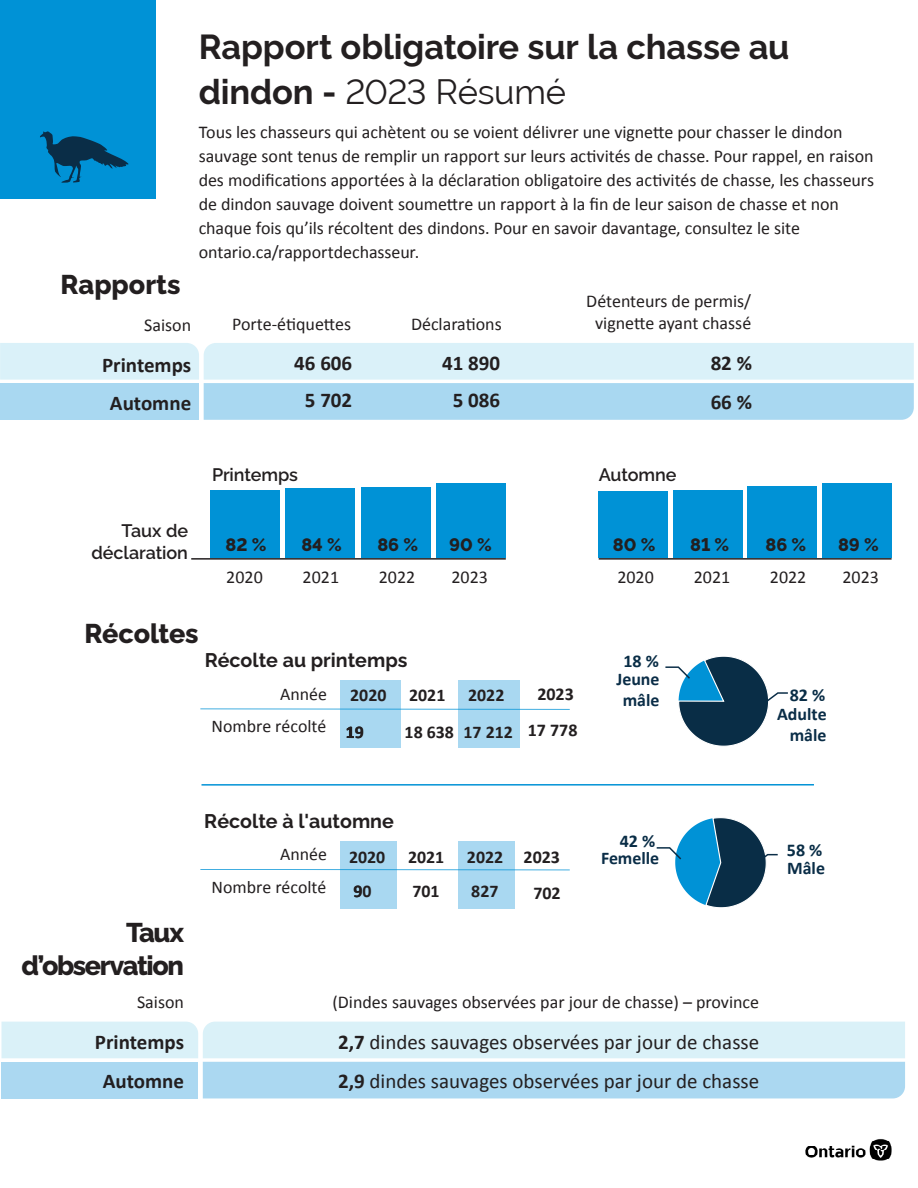
<style>
.page{position:relative;width:918px;height:1188px;background:#fff}
.page>*{position:absolute;margin:0;border:0;box-sizing:border-box;transform-origin:0 0}
.t1{font:700 34.5px/45px "Raleway";letter-spacing:-.005em;color:#231f20}
.t2{font:800 27px/32.4px "Raleway";letter-spacing:-.05em;color:#231f20;text-align:right}
.t3{font:800 27px "Raleway";color:#231f20}
.t4{font:800 27px "Raleway";letter-spacing:-.02em;color:#231f20}
.t5{font:21px "Calibri";color:#231f20}
.t6{font:700 21px "Calibri";color:#231f20}
.t7{font:700 19.65px "Raleway";color:#231f20}
.t8{font:18px/24px "Calibri";letter-spacing:-.005em;color:#231f20}
.t9{font:600 18px/21.6px "Raleway";letter-spacing:-.005em;color:#231f20;text-align:right}
.t10{font:800 18px "Raleway";color:#231f20}
.t11{font:700 18px "Calibri";color:#231f20}
.t12{font:700 18px "Calibri";color:#092d46}
.t13{font:700 17.85px "Calibri";color:#231f20}
.t14{font:17.85px "Calibri";color:#231f20}
.t15{font:700 17.85px/21.5px "Calibri";color:#0a2d47;text-align:center}
.s1{font-weight:400}
.s2{font-weight:700}
</style>
<div class="page">
<div style="left:0;top:0;width:156px;height:199px;background:#0092d6"></div>
<svg style="left:40px;top:131px;width:89px;height:52px"></svg>
<svg style="left:0;top:343px;width:914px;height:77px;background:#c4e5f5"></svg>
<div style="left:599px;top:491px;width:69px;height:67px;background:#0092d6"></div>
<div style="left:673px;top:491px;width:69px;height:67px;background:#0092d6"></div>
<div style="left:748px;top:486px;width:69px;height:72px;background:#0092d6"></div>
<div style="left:823px;top:484px;width:69px;height:74px;background:#0092d6"></div>
<div style="left:210px;top:490px;width:70px;height:68px;background:#0092d6"></div>
<div style="left:286px;top:489px;width:69px;height:69px;background:#0092d6"></div>
<div style="left:361px;top:487px;width:70px;height:71px;background:#0092d6"></div>
<div style="left:436px;top:484px;width:70px;height:74px;background:#0092d6"></div>
<hr style="left:191px;top:558px;width:315px;height:2px;background:#231f20">
<hr style="left:599px;top:558px;width:293px;height:2px;background:#231f20">
<div style="left:340px;top:681px;width:60px;height:67px;background:#a9d8f1"></div>
<div style="left:458px;top:681px;width:61px;height:67px;background:#a9d8f1"></div>
<div style="left:340px;top:841px;width:57px;height:67px;background:#a9d8f1"></div>
<div style="left:458px;top:841px;width:57px;height:67px;background:#a9d8f1"></div>
<hr style="left:200px;top:709px;width:370px;height:1px;background:#0092d6">
<hr style="left:200px;top:869px;width:370px;height:1px;background:#0092d6">
<svg style="left:665px;top:656px;width:123px;height:91px"></svg>
<hr style="left:202px;top:784px;width:612px;height:2px;background:#0092d6">
<svg style="left:657px;top:817px;width:121px;height:91px"></svg>
<svg style="left:1px;top:1022px;width:904px;height:76px;background:#c5e5f5"></svg>
<img style="left:805px;top:1139px;width:87px;height:22px">
<h1 class="t1" style="left:199px;top:21px;width:592px">Rapport obligatoire sur la chasse au dindon - <span class="s1">2023</span> <span class="s1">Résumé</span></h1>
<p class="t8" style="left:199px;top:120px;width:677px">Tous les chasseurs qui achètent ou se voient délivrer une vignette pour chasser le dindon sauvage sont tenus de remplir un rapport sur leurs activités de chasse. Pour rappel, en raison des modifications apportées à la déclaration obligatoire des activités de chasse, les chasseurs de dindon sauvage doivent soumettre un rapport à la fin de leur saison de chasse et non chaque fois qu’ils récoltent des dindons. Pour en savoir davantage, consultez le site ontario.ca/rapportdechasseur.</p>
<h3 class="t3" style="left:61px;top:263px;width:122px">Rapports</h3>
<p class="t8" style="left:144px;top:313px;width:48px">Saison</p>
<p class="t8" style="left:232px;top:312px;width:120px">Porte-étiquettes</p>
<p class="t8" style="left:411px;top:312px;width:92px">Déclarations</p>
<p class="t8" style="left:586px;top:290px;width:167px;line-height:21.6px;text-align:center">Détenteurs de permis/ vignette ayant chassé</p>
<p class="t6" style="left:102px;top:350px;width:91px">Printemps</p>
<p class="t6" style="left:294px;top:348px;width:59px">46 606</p>
<p class="t6" style="left:442px;top:348px;width:59px">41 890</p>
<p class="t6" style="left:711px;top:348px;width:43px">82 %</p>
<p class="t6" style="left:110px;top:388px;width:83px">Automne</p>
<p class="t6" style="left:305px;top:385px;width:49px">5 702</p>
<p class="t6" style="left:453px;top:385px;width:49px">5 086</p>
<p class="t6" style="left:711px;top:387px;width:43px">66 %</p>
<p class="t9" style="left:91px;top:518px;width:98px">Taux de déclaration</p>
<p class="t9" style="left:212px;top:462px;width:88px">Printemps</p>
<p class="t9" style="left:599px;top:462px;width:79px">Automne</p>
<p class="t10" style="left:226px;top:531px;width:42px">82 %</p>
<p class="t10" style="left:301px;top:531px;width:42px">84 %</p>
<p class="t10" style="left:377px;top:531px;width:42px">86 %</p>
<p class="t10" style="left:449px;top:531px;width:44px">90 %</p>
<p class="t10" style="left:613px;top:531px;width:44px">80 %</p>
<p class="t10" style="left:690px;top:531px;width:41px">81 %</p>
<p class="t10" style="left:765px;top:531px;width:42px">86 %</p>
<p class="t10" style="left:838px;top:531px;width:42px">89 %</p>
<p class="t8" style="left:226px;top:565px;width:38px">2020</p>
<p class="t8" style="left:303px;top:565px;width:38px">2021</p>
<p class="t8" style="left:379px;top:565px;width:38px">2022</p>
<p class="t8" style="left:452px;top:565px;width:38px">2023</p>
<p class="t8" style="left:617px;top:565px;width:38px">2020</p>
<p class="t8" style="left:694px;top:565px;width:38px">2021</p>
<p class="t8" style="left:770px;top:565px;width:38px">2022</p>
<p class="t8" style="left:842px;top:565px;width:38px">2023</p>
<h3 class="t4" style="left:84px;top:613px;width:116px">Récoltes</h3>
<h4 class="t7" style="left:205px;top:645px;width:204px">Récolte au printemps</h4>
<p class="t14" style="left:280px;top:681px;width:48px">Année</p>
<p class="t13" style="left:350px;top:682px;width:38px">2020</p>
<p class="t13" style="left:409px;top:682px;width:38px">2021</p>
<p class="t13" style="left:468px;top:682px;width:38px">2022</p>
<p class="t11" style="left:537px;top:682px;width:38px">2023</p>
<p class="t14" style="left:212px;top:714px;width:116px">Nombre récolté</p>
<p class="t13" style="left:346px;top:719px;width:20px">19</p>
<p class="t13" style="left:405px;top:719px;width:51px">18 638</p>
<p class="t13" style="left:464px;top:720px;width:51px">17 212</p>
<p class="t11" style="left:528px;top:718px;width:51px">17 778</p>
<p class="t12" style="left:623px;top:648px;width:37px">18 %</p>
<p class="t15" style="left:616px;top:668px;width:45px">Jeune mâle</p>
<p class="t12" style="left:790px;top:682px;width:37px">82 %</p>
<p class="t15" style="left:777px;top:703px;width:51px;text-align:right">Adulte mâle</p>
<h4 class="t7" style="left:204px;top:805px;width:191px">Récolte à l'automne</h4>
<p class="t14" style="left:280px;top:842px;width:48px">Année</p>
<p class="t13" style="left:349px;top:845px;width:38px">2020</p>
<p class="t13" style="left:408px;top:845px;width:38px">2021</p>
<p class="t13" style="left:467px;top:845px;width:38px">2022</p>
<p class="t11" style="left:524px;top:845px;width:38px">2023</p>
<p class="t14" style="left:212px;top:875px;width:116px">Nombre récolté</p>
<p class="t13" style="left:353px;top:878px;width:20px">90</p>
<p class="t13" style="left:412px;top:879px;width:29px">701</p>
<p class="t13" style="left:471px;top:879px;width:29px">827</p>
<p class="t11" style="left:533px;top:881px;width:29px">702</p>
<p class="t12" style="left:620px;top:828px;width:37px">42 %</p>
<p class="t15" style="left:601px;top:847px;width:60px">Femelle</p>
<h3 class="t2" style="left:22px;top:914px;width:164px">Taux d’observation</h3>
<p class="t8" style="left:137px;top:990px;width:48px">Saison</p>
<p class="t8" style="left:332px;top:990px;width:428px">(Dindes sauvages observées par jour de chasse) – province</p>
<p class="t6" style="left:95px;top:1028px;width:91px">Printemps</p>
<p class="t5" style="left:338px;top:1028px;width:423px"><span class="s2">2,7</span> dindes sauvages observées par jour de chasse</p>
<p class="t6" style="left:103px;top:1066px;width:83px">Automne</p>
<p class="t5" style="left:338px;top:1066px;width:423px"><span class="s2">2,9</span> dindes sauvages observées par jour de chasse</p>
<p class="t12" style="left:787px;top:837px;width:37px">58 %</p>
<p class="t15" style="left:787px;top:857px;width:39px">Mâle</p>
</div>
